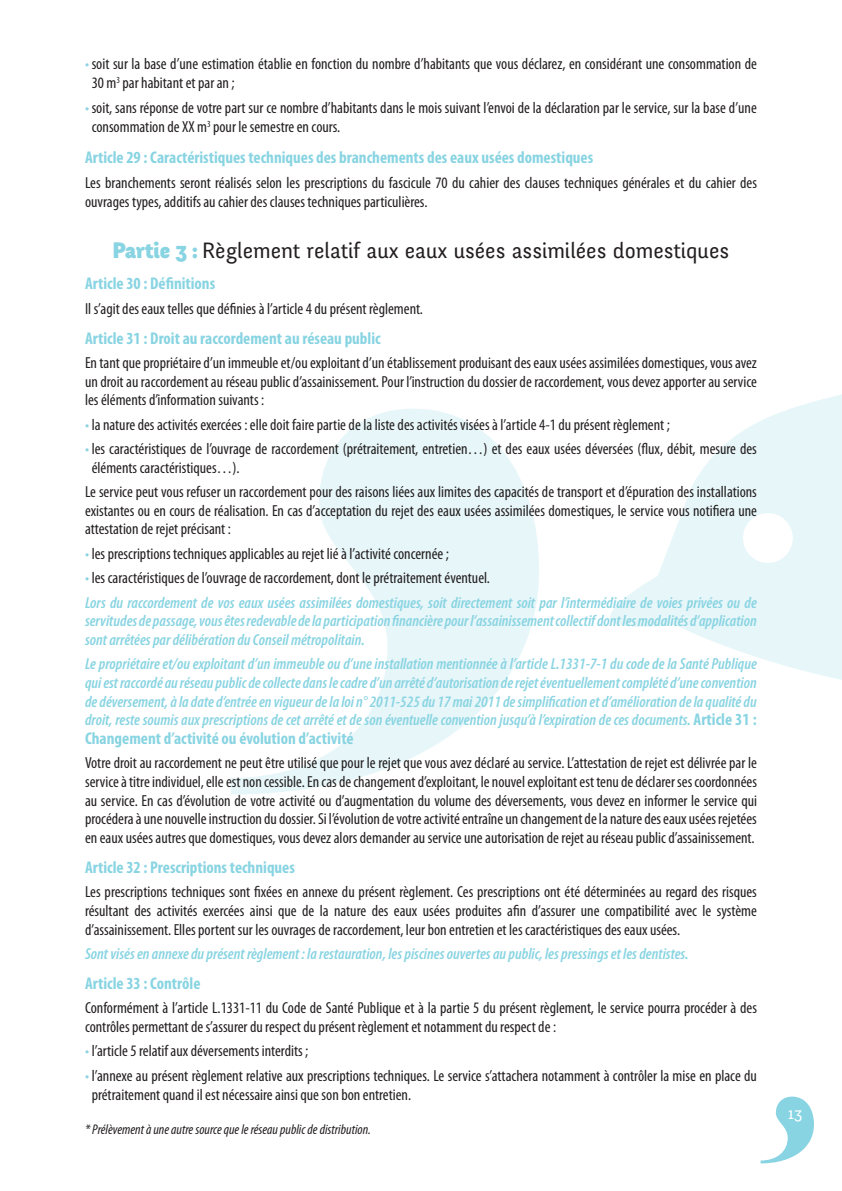
<style>
.page{position:relative;width:842px;height:1191px;background:#fff}
.page>*{position:absolute;margin:0;border:0;box-sizing:border-box;transform-origin:0 0}
.t1{font:22px "Fengardo Neue";color:#231f20}
.t2{font:700 condensed 17px "Myriad Pro";color:#88d4e2}
.t3{font:condensed 16px/18.6px "Myriad Pro";color:#231f20}
.t4{font:italic 600 condensed 16px/18.6px "Myriad Pro";color:#88d4e2;text-align:justify}
.t5{font:16px "Fengardo Neue";color:#fff}
.t6{font:italic condensed 14px "Myriad Pro";color:#231f20}
.s1{color:#88d4e2}
.s2{font-weight:900;color:#88d4e2}
.s3{font-weight:700;font-style:normal;font-size:17px}
</style>
<div class="page">
<svg style="left:761px;top:1096px;width:53px;height:67px"></svg>
<svg style="left:231px;top:409px;width:308px;height:385px"></svg>
<svg style="left:610px;top:394px;width:232px;height:286px;fill:#e7f6f9"></svg>
<p class="t3" style="left:92px;top:54px;width:667px;line-height:19.2px;text-indent:-7px"><span class="s1">•</span> soit sur la base d’une estimation établie en fonction du nombre d’habitants que vous déclarez, en considérant une consommation de<br>30 m<sup>3</sup> par habitant et par an ;</p>
<p class="t3" style="left:92px;top:98px;width:667px;line-height:19.2px;text-indent:-7px"><span class="s1">•</span> soit, sans réponse de votre part sur ce nombre d’habitants dans le mois suivant l’envoi de la déclaration par le service, sur la base d’une consommation de XX m<sup>3</sup> pour le semestre en cours.</p>
<p class="t2" style="left:85px;top:146px;width:510px">Article 29 : Caractéristiques techniques des branchements des eaux usées domestiques</p>
<p class="t3" style="left:85px;top:172px;width:673px;line-height:19.6px">Les branchements seront réalisés selon les prescriptions du fascicule 70 du cahier des clauses techniques générales et du cahier des ouvrages types, additifs au cahier des clauses techniques particulières.</p>
<p class="t1" style="left:113px;top:238px;width:618px"><span class="s2">Partie 3 :</span> Règlement relatif aux eaux usées assimilées domestiques</p>
<p class="t2" style="left:85px;top:273px;width:132px">Article 30 : Définitions</p>
<p class="t3" style="left:85px;top:299px;width:339px">Il s’agit des eaux telles que définies à l’article 4 du présent règlement.</p>
<p class="t2" style="left:85px;top:327px;width:297px">Article 31 : Droit au raccordement au réseau public</p>
<p class="t3" style="left:85px;top:353px;width:673px;text-align:justify">En tant que propriétaire d’un immeuble et/ou exploitant d’un établissement produisant des eaux usées assimilées domestiques, vous avez un droit au raccordement au réseau public d’assainissement. Pour l’instruction du dossier de raccordement, vous devez apporter au service les éléments d’information suivants :</p>
<p class="t3" style="left:85px;top:415px;width:586px"><span class="s1">•</span> la nature des activités exercées : elle doit faire partie de la liste des activités visées à l’article 4-1 du présent règlement ;</p>
<p class="t3" style="left:92px;top:439px;width:667px;text-indent:-7px"><span class="s1">•</span> les caractéristiques de l’ouvrage de raccordement (prétraitement, entretien…) et des eaux usées déversées (flux, débit, mesure des éléments caractéristiques…).</p>
<p class="t3" style="left:85px;top:482px;width:673px;text-align:justify">Le service peut vous refuser un raccordement pour des raisons liées aux limites des capacités de transport et d’épuration des installations existantes ou en cours de réalisation. En cas d’acceptation du rejet des eaux usées assimilées domestiques, le service vous notifiera une attestation de rejet précisant :</p>
<p class="t3" style="left:85px;top:544px;width:365px"><span class="s1">•</span> les prescriptions techniques applicables au rejet lié à l’activité concernée ;</p>
<p class="t3" style="left:85px;top:568px;width:406px"><span class="s1">•</span> les caractéristiques de l’ouvrage de raccordement, dont le prétraitement éventuel.</p>
<p class="t4" style="left:85px;top:592px;width:673px">Lors du raccordement de vos eaux usées assimilées domestiques, soit directement soit par l’intermédiaire de voies privées ou de servitudes de passage, vous êtes redevable de la participation financière pour l’assainissement collectif dont les modalités d’application sont arrêtées par délibération du Conseil métropolitain.</p>
<p class="t4" style="left:85px;top:654px;width:673px">Le propriétaire et/ou exploitant d’un immeuble ou d’une installation mentionnée à l’article L.1331-7-1 du code de la Santé Publique qui est raccordé au réseau public de collecte dans le cadre d’un arrêté d’autorisation de rejet éventuellement complété d’une convention de déversement, à la date d’entrée en vigueur de la loi n° 2011-525 du 17 mai 2011 de simplification et d’amélioration de la qualité du droit, reste soumis aux prescriptions de cet arrêté et de son éventuelle convention jusqu’à l’expiration de ces documents. <span class="s3">Article 31 :</span></p>
<p class="t2" style="left:85px;top:727px;width:270px">Changement d’activité ou évolution d’activité</p>
<p class="t3" style="left:85px;top:753px;width:673px;text-align:justify">Votre droit au raccordement ne peut être utilisé que pour le rejet que vous avez déclaré au service. L’attestation de rejet est délivrée par le service à titre individuel, elle est non cessible. En cas de changement d’exploitant, le nouvel exploitant est tenu de déclarer ses coordonnées au service. En cas d’évolution de votre activité ou d’augmentation du volume des déversements, vous devez en informer le service qui procédera à une nouvelle instruction du dossier. Si l’évolution de votre activité entraîne un changement de la nature des eaux usées rejetées en eaux usées autres que domestiques, vous devez alors demander au service une autorisation de rejet au réseau public d’assainissement.</p>
<p class="t2" style="left:85px;top:856px;width:211px">Article 32 : Prescriptions techniques</p>
<p class="t3" style="left:85px;top:882px;width:673px;text-align:justify">Les prescriptions techniques sont fixées en annexe du présent règlement. Ces prescriptions ont été déterminées au regard des risques résultant des activités exercées ainsi que de la nature des eaux usées produites afin d’assurer une compatibilité avec le système d’assainissement. Elles portent sur les ouvrages de raccordement, leur bon entretien et les caractéristiques des eaux usées.</p>
<p class="t4" style="left:85px;top:944px;width:605px">Sont visés en annexe du présent règlement : la restauration, les piscines ouvertes au public, les pressings et les dentistes.</p>
<p class="t2" style="left:85px;top:972px;width:117px">Article 33 : Contrôle</p>
<p class="t3" style="left:85px;top:998px;width:673px">Conformément à l’article L.1331-11 du Code de Santé Publique et à la partie 5 du présent règlement, le service pourra procéder à des contrôles permettant de s’assurer du respect du présent règlement et notamment du respect de :</p>
<p class="t3" style="left:85px;top:1041px;width:225px"><span class="s1">•</span> l’article 5 relatif aux déversements interdits ;</p>
<p class="t3" style="left:92px;top:1065px;width:667px;line-height:19.6px;text-indent:-7px"><span class="s1">•</span> l’annexe au présent règlement relative aux prescriptions techniques. Le service s’attachera notamment à contrôler la mise en place du prétraitement quand il est nécessaire ainsi que son bon entretien.</p>
<p class="t6" style="left:85px;top:1121px;width:287px">* Prélèvement à une autre source que le réseau public de distribution.</p>
<p class="t5" style="left:788px;top:1104px;width:16px">13</p>
</div>
